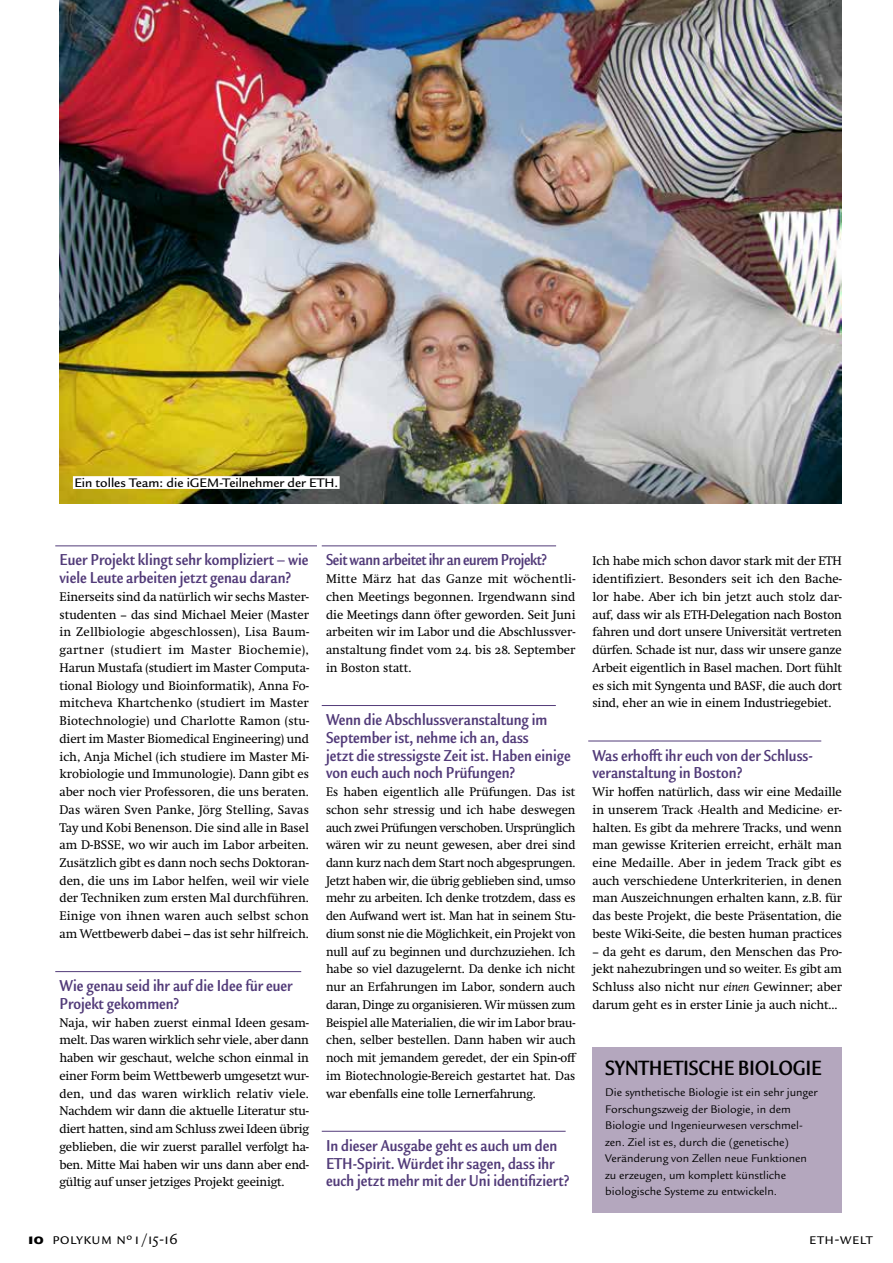
<style>
.page{position:relative;width:893px;height:1263px;background:#fff}
.page>*{position:absolute;margin:0;border:0;box-sizing:border-box;transform-origin:0 0}
.t1{font:700 condensed 22.5px "Legacy Sans ITC Std";letter-spacing:-.01em;color:#000}
.t2{font:700 condensed 17.25px/17.7px "Legacy Sans ITC Std";color:#523b79}
.t3{font:700 condensed 17.25px "Legacy Sans ITC Std";letter-spacing:-.02em;color:#523b79}
.t4{font:16.5px "Legacy Sans ITC Std";letter-spacing:.02em;color:#000}
.t5{font:500 13.5px "Legacy Sans ITC Std";color:#000}
.t6{font:12.75px/17.7px "Swift Neue LT Pro";letter-spacing:-.01em;color:#000;text-align:justify}
.t7{font:12px/16.5px "Legacy Sans ITC Std";color:#000}
.s1{font-family:"Legacy Sans ITC Std";font-weight:700}
.s2{font-family:"Legacy Serif ITC Std";font-stretch:condensed}
.s3{font-style:italic}
.s4{font-weight:900}
</style>
<div class="page">
<hr style="left:55px;top:545px;width:262px;height:1px;background:#523b79">
<hr style="left:55px;top:971px;width:246px;height:1px;background:#523b79">
<hr style="left:322px;top:545px;width:234px;height:1px;background:#523b79">
<hr style="left:322px;top:705px;width:234px;height:1px;background:#523b79">
<hr style="left:322px;top:1131px;width:244px;height:1px;background:#523b79">
<div style="left:592px;top:1047px;width:250px;height:166px;background:#b4a7be"></div>
<img style="left:60px;top:0;width:782px;height:503px">
<hr style="left:588px;top:740px;width:233px;height:1px;background:#523b79">
<div style="left:73px;top:476px;width:267px;height:13px;background:#fff"></div>
<p class="t5" style="left:74px;top:475px;width:265px">Ein tolles Team: die iGEM-Teilnehmer der ETH.</p>
<h2 class="t2" style="left:60px;top:551px;width:250px">Euer Projekt klingt sehr kompliziert – wie viele Leute arbeiten jetzt genau daran?</h2>
<p class="t6" style="left:60px;top:588px;width:251px">Einerseits sind da natürlich wir sechs Master&shy;studenten <span class="s1">–</span> das sind Michael Meier (Master in Zellbiologie abgeschlossen), Lisa Baum&shy;gartner (studiert im Master Biochemie), Harun Mustafa (studiert im Master Computa&shy;tional Biology und Bioinformatik), Anna Fo&shy;mitcheva Khartchenko (studiert im Master Biotechnologie) und Charlotte Ramon (stu&shy;diert im Master Biomedical Engineering) und ich, Anja Michel (ich studiere im Master Mi&shy;krobiologie und Immunologie). Dann gibt es aber noch vier Professoren, die uns beraten.<br>Das wären Sven Panke, Jörg Stelling, Savas Tay und Kobi Benenson. Die sind alle in Basel am D-BSSE, wo wir auch im Labor arbeiten.<br>Zusätzlich gibt es dann noch sechs Doktoran&shy;den, die uns im Labor helfen, weil wir viele der Techniken zum ersten Mal durchführen.<br>Einige von ihnen waren auch selbst schon am Wettbewerb dabei – das ist sehr hilfreich.</p>
<h2 class="t2" style="left:60px;top:977px;width:235px">Wie genau seid ihr auf die Idee für euer<br>Projekt gekommen?</h2>
<p class="t6" style="left:60px;top:1013px;width:251px">Naja, wir haben zuerst einmal Ideen gesam&shy;melt. Das waren wirklich sehr viele, aber dann haben wir geschaut, welche schon einmal in einer Form beim Wettbewerb umgesetzt wur&shy;den, und das waren wirklich relativ viele.<br>Nachdem wir dann die aktuelle Literatur stu&shy;diert hatten, sind am Schluss zwei Ideen übrig geblieben, die wir zuerst parallel verfolgt ha&shy;ben. Mitte Mai haben wir uns dann aber end&shy;gültig auf unser jetziges Projekt geeinigt.</p>
<h2 class="t3" style="left:326px;top:550px;width:223px">Seit wann arbeitet ihr an eurem Projekt?</h2>
<p class="t6" style="left:326px;top:570px;width:251px">Mitte März hat das Ganze mit wöchentli&shy;chen Meetings begonnen. Irgendwann sind die Meetings dann öfter geworden. Seit Juni arbeiten wir im Labor und die Abschlussver&shy;anstaltung findet vom 24. bis 28. September in Boston statt.</p>
<h2 class="t2" style="left:326px;top:711px;width:246px">Wenn die Abschlussveranstaltung im September ist, nehme ich an, dass<br>jetzt die stressigste Zeit ist. Haben einige von euch auch noch Prüfungen?</h2>
<p class="t6" style="left:326px;top:783px;width:252px">Es haben eigentlich alle Prüfungen. Das ist schon sehr stressig und ich habe deswegen auch zwei Prüfungen verschoben. Ursprünglich wären wir zu neunt gewesen, aber drei sind dann kurz nach dem Start noch abgesprungen.<br>Jetzt haben wir, die übrig geblieben sind, umso mehr zu arbeiten. Ich denke trotzdem, dass es den Aufwand wert ist. Man hat in seinem Stu&shy;dium sonst nie die Möglichkeit, ein Projekt von null auf zu beginnen und durchzuziehen. Ich habe so viel dazugelernt. Da denke ich nicht nur an Erfahrungen im Labor, sondern auch daran, Dinge zu organisieren. Wir müssen zum Beispiel alle Materialien, die wir im Labor brau&shy;chen, selber bestellen. Dann haben wir auch noch mit jemandem geredet, der ein Spin-off im Biotechnologie-Bereich gestartet hat. Das war ebenfalls eine tolle Lernerfahrung.</p>
<h2 class="t2" style="left:326px;top:1137px;width:245px">In dieser Ausgabe geht es auch um den<br>ETH-Spirit. Würdet ihr sagen, dass ihr euch jetzt mehr mit der Uni identifiziert?</h2>
<p class="t6" style="left:592px;top:552px;width:251px">Ich habe mich schon davor stark mit der ETH identifiziert. Besonders seit ich den Bache&shy;lor habe. Aber ich bin jetzt auch stolz dar&shy;auf, dass wir als ETH-Delegation nach Boston fahren und dort unsere Universität vertreten dürfen. Schade ist nur, dass wir unsere ganze Arbeit eigentlich in Basel machen. Dort fühlt es sich mit Syngenta und BASF, die auch dort sind, eher an wie in einem Industriegebiet.</p>
<h2 class="t2" style="left:592px;top:746px;width:221px">Was erhofft ihr euch von der Schluss&shy;veranstaltung in Boston?</h2>
<p class="t6" style="left:592px;top:783px;width:251px">Wir hoffen natürlich, dass wir eine Medaille in unserem Track <span class="s2">‹</span>Health and Medicine<span class="s2">›</span> er&shy;halten. Es gibt da mehrere Tracks, und wenn man gewisse Kriterien erreicht, erhält man eine Medaille. Aber in jedem Track gibt es auch verschiedene Unterkriterien, in denen man Auszeichnungen erhalten kann, z.B. für das beste Projekt, die beste Präsentation, die beste Wiki-Seite, die besten human practices</p>
<p class="t6" style="left:592px;top:942px;width:251px"><span class="s1">–</span> da geht es darum, den Menschen das Pro&shy;jekt nahezubringen und so weiter. Es gibt am Schluss also nicht nur <span class="s3">einen</span> Gewinner; aber darum geht es in erster Linie ja auch nicht...</p>
<h1 class="t1" style="left:605px;top:1055px;width:218px">SYNTHETISCHE BIOLOGIE</h1>
<p class="t7" style="left:605px;top:1084px;width:214px">Die synthetische Biologie ist ein sehr junger Forschungszweig der Biologie, in dem Biologie und Ingenieurwesen verschmel&shy;zen. Ziel ist es, durch die (genetische)<br>Veränderung von Zellen neue Funktionen zu erzeugen, um komplett künstliche biologische Systeme zu entwickeln.</p>
<p class="t4" style="left:28px;top:1229px;width:151px"><span class="s4">10</span> Polykum Nº1 /15-16</p>
<p class="t4" style="left:809px;top:1229px;width:64px">ETH-Welt</p>
</div>
